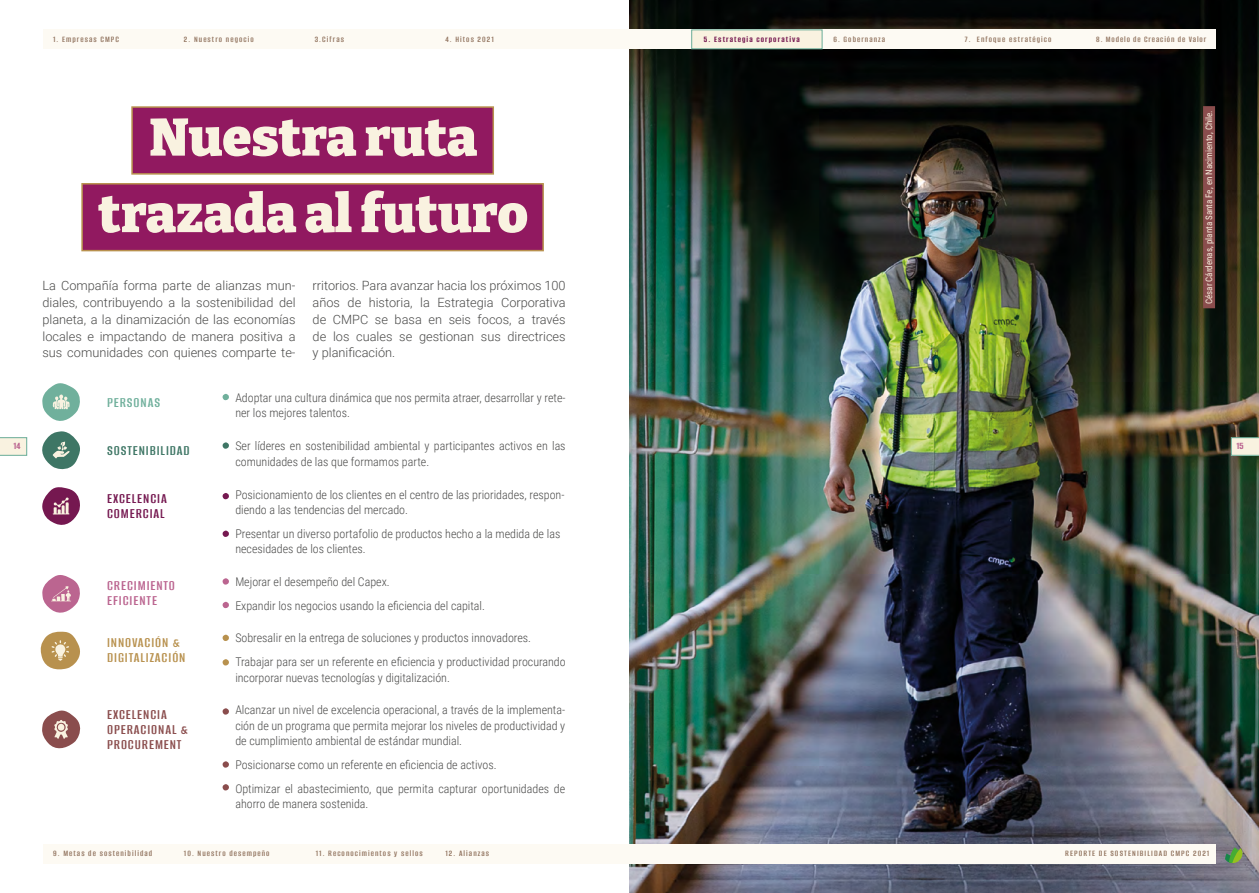
<style>
.page{position:relative;width:1259px;height:893px;background:#fff}
.page>*{position:absolute;margin:0;border:0;box-sizing:border-box;transform-origin:0 0}
.t1{font:900 52.5px/76.5px "Bitter";color:#f9f2e0;text-align:center}
.t2{font:600 15px/15px "Alumni Sans";letter-spacing:.06em;color:#8a4d4d}
.t3{font:600 15px/15px "Alumni Sans";letter-spacing:.06em;color:#b8914e}
.t4{font:600 15px/15px "Alumni Sans";letter-spacing:.06em;color:#bb6590}
.t5{font:600 15px/15px "Alumni Sans";letter-spacing:.06em;color:#751850}
.t6{font:600 15px "Alumni Sans";letter-spacing:.06em;color:#3e7665}
.t7{font:600 15px "Alumni Sans";letter-spacing:.06em;color:#70b09c}
.t8{font:300 12.75px/16.8px "Roboto";color:#4a4a49;text-align:justify}
.t9{font:300 12px/15.3px "Roboto Condensed";color:#4a4a49}
.t10{font:700 10.5px "Alumni Sans";color:#bb6590}
.t11{font:600 9px "Alumni Sans";letter-spacing:.12em;color:#90725d}
.t12{font:9px "Roboto Condensed";color:#f9f2e0}
.t13{font:600 9px "Alumni Sans";letter-spacing:.1em;color:#90725d}
.t14{font:700 9px "Alumni Sans";letter-spacing:.12em;color:#751850}
</style>
<div class="page">
<div style="left:43px;top:30px;width:586px;height:19px;background:#fdfaf3"></div>
<div style="left:43px;top:844px;width:586px;height:19px;background:#fdfaf3"></div>
<svg style="left:0;top:437px;width:27px;height:19px"></svg>
<svg style="left:42px;top:575px;width:38px;height:38px"></svg>
<svg style="left:222px;top:578px;width:7px;height:7px"></svg>
<svg style="left:222px;top:601px;width:7px;height:8px"></svg>
<svg style="left:222px;top:394px;width:7px;height:7px"></svg>
<svg style="left:42px;top:383px;width:38px;height:38px"></svg>
<svg style="left:222px;top:708px;width:7px;height:7px"></svg>
<svg style="left:222px;top:761px;width:7px;height:7px"></svg>
<svg style="left:222px;top:784px;width:7px;height:7px"></svg>
<svg style="left:42px;top:710px;width:39px;height:39px"></svg>
<svg style="left:222px;top:493px;width:7px;height:7px"></svg>
<svg style="left:222px;top:530px;width:7px;height:7px"></svg>
<svg style="left:42px;top:487px;width:38px;height:38px"></svg>
<svg style="left:222px;top:442px;width:7px;height:7px"></svg>
<svg style="left:42px;top:431px;width:38px;height:39px"></svg>
<svg style="left:222px;top:634px;width:7px;height:7px"></svg>
<svg style="left:222px;top:659px;width:7px;height:7px"></svg>
<svg style="left:40px;top:631px;width:40px;height:39px"></svg>
<div style="left:131px;top:106px;width:363px;height:69px;background:#911960;border:2px solid #b8914e"></div>
<div style="left:81px;top:183px;width:463px;height:68px;background:#911960;border:2px solid #b8914e"></div>
<img style="left:629px;top:0;width:630px;height:893px">
<svg style="left:1230px;top:437px;width:29px;height:19px"></svg>
<div style="left:1203px;top:106px;width:12px;height:202px;background:#8a4d4d"></div>
<div style="left:629px;top:30px;width:587px;height:19px;background:#fdfaf3"></div>
<svg style="left:690px;top:29px;width:133px;height:21px;background:#e1e3d1"></svg>
<div style="left:629px;top:844px;width:587px;height:19px;background:#fdfaf3"></div>
<svg style="left:1223px;top:847px;width:19px;height:16px"></svg>
<p class="t11" style="left:53px;top:35px;width:67px">1. Empresas CMPC</p>
<p class="t11" style="left:184px;top:35px;width:71px">2. Nuestro negocio</p>
<p class="t11" style="left:315px;top:35px;width:31px">3.Cifras</p>
<p class="t11" style="left:445px;top:35px;width:50px">4. Hitos 2021</p>
<p class="t10" style="left:13px;top:441px;width:9px">14</p>
<h1 class="t1" style="left:98px;top:98px;width:431px">Nuestra ruta trazada al futuro</h1>
<p class="t8" style="left:43px;top:277px;width:255px">La Compañía forma parte de alianzas mun&shy;diales, contribuyendo a la sostenibilidad del planeta, a la dinamización de las economías locales e impactando de manera positiva a sus comunidades con quienes comparte te-</p>
<p class="t8" style="left:313px;top:277px;width:254px">rritorios. Para avanzar hacia los próximos 100 años de historia, la Estrategia Corporativa de CMPC se basa en seis focos, a través de los cuales se gestionan sus directrices y planificación.</p>
<p class="t7" style="left:107px;top:395px;width:54px">PERSONAS</p>
<p class="t9" style="left:235px;top:390px;width:332px">Adoptar una cultura dinámica que nos permita atraer, desarrollar y rete&shy;ner los mejores talentos.</p>
<p class="t6" style="left:107px;top:443px;width:84px">SOSTENIBILIDAD</p>
<p class="t9" style="left:235px;top:438px;width:332px">Ser líderes en sostenibilidad ambiental y participantes activos en las comunidades de las que formamos parte.</p>
<p class="t5" style="left:107px;top:492px;width:61px">EXCELENCIA<br>COMERCIAL</p>
<p class="t9" style="left:235px;top:486px;width:331px">Posicionamiento de los clientes en el centro de las prioridades, respon&shy;diendo a las tendencias del mercado.</p>
<p class="t9" style="left:235px;top:525px;width:326px">Presentar un diverso portafolio de productos hecho a la medida de las necesidades de los clientes.</p>
<p class="t4" style="left:107px;top:579px;width:69px">CRECIMIENTO<br>EFICIENTE</p>
<p class="t9" style="left:235px;top:569px;width:251px;line-height:23.9px">Mejorar el desempeño del Capex.<br>Expandir los negocios usando la eficiencia del capital.</p>
<p class="t3" style="left:107px;top:636px;width:80px">INNOVACIÓN &amp;<br>DIGITALIZACIÓN</p>
<p class="t9" style="left:235px;top:626px;width:332px;line-height:23.9px">Sobresalir en la entrega de soluciones y productos innovadores.<br>Trabajar para ser un referente en eficiencia y productividad procurando</p>
<p class="t9" style="left:235px;top:669px;width:216px">incorporar nuevas tecnologías y digitalización.</p>
<p class="t2" style="left:107px;top:708px;width:82px">EXCELENCIA<br>OPERACIONAL &amp;<br>PROCUREMENT</p>
<p class="t9" style="left:235px;top:702px;width:331px;text-align:justify">Alcanzar un nivel de excelencia operacional, a través de la implementa&shy;ción de un programa que permita mejorar los niveles de productividad y de cumplimiento ambiental de estándar mundial.</p>
<p class="t9" style="left:235px;top:752px;width:331px;line-height:23.9px">Posicionarse como un referente en eficiencia de activos.<br>Optimizar el abastecimiento, que permita capturar oportunidades de</p>
<p class="t9" style="left:235px;top:796px;width:135px">ahorro de manera sostenida.</p>
<p class="t11" style="left:53px;top:849px;width:101px">9. Metas de sostenibilidad</p>
<p class="t11" style="left:184px;top:849px;width:87px">10. Nuestro desempeño</p>
<p class="t11" style="left:316px;top:849px;width:108px">11. Reconocimientos y sellos</p>
<p class="t11" style="left:445px;top:849px;width:45px">12. Alianzas</p>
<p class="t14" style="left:704px;top:35px;width:97px">5. Estrategia corporativa</p>
<p class="t11" style="left:833px;top:35px;width:53px">6. Gobernanza</p>
<p class="t11" style="left:964px;top:35px;width:88px">7. Enfoque estratégico</p>
<p class="t13" style="left:1096px;top:35px;width:111px">8. Modelo de Creación de Valor</p>
<p class="t12" style="left:1202px;top:304px;width:195px;rotate:-90deg">César Cárdenas, planta Santa Fe, en Nacimiento, Chile.</p>
<p class="t10" style="left:1236px;top:441px;width:9px">15</p>
<p class="t11" style="left:1065px;top:849px;width:145px">REPORTE DE SOSTENIBILIDAD CMPC 2021</p>
</div>
